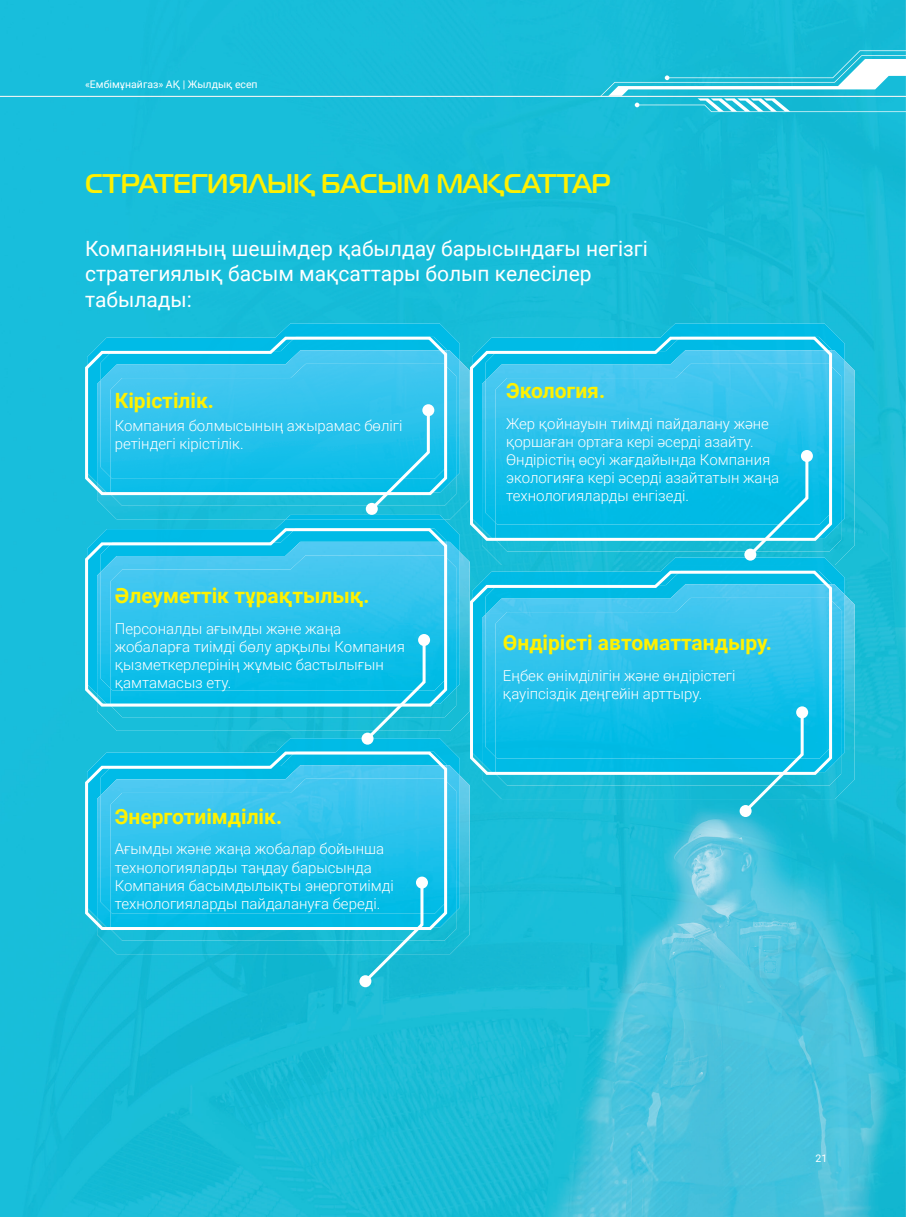
<style>
.page{position:relative;width:906px;height:1217px;background:#fff}
.page>*{position:absolute;margin:0;border:0;box-sizing:border-box;transform-origin:0 0}
.t1{font:700 27px "DS Magistral";color:#fff101}
.t2{font:21px/25.2px "Roboto";color:#fff}
.t3{font:700 21px "Roboto";color:#fff101}
.t4{font:300 15px/18px "Roboto";color:#fff}
.t5{font:10.5px "Roboto";color:#fff}
</style>
<div class="page">
<img style="left:0;top:0;width:906px;height:1216px">
<img style="left:87px;top:323px;width:373px;height:27px">
<img style="left:97px;top:360px;width:371px;height:159px">
<img style="left:448px;top:350px;width:12px;height:142px">
<svg style="left:84px;top:335px;width:364px;height:162px;background:#30c4ec"></svg>
<img style="left:87px;top:519px;width:373px;height:22px">
<img style="left:286px;top:514px;width:158px;height:5px">
<img style="left:97px;top:552px;width:373px;height:178px">
<img style="left:448px;top:541px;width:12px;height:162px">
<svg style="left:84px;top:526px;width:364px;height:183px;background:#2fc4eb"></svg>
<img style="left:87px;top:738px;width:373px;height:27px">
<img style="left:97px;top:775px;width:373px;height:178px">
<img style="left:448px;top:765px;width:12px;height:162px">
<svg style="left:84px;top:749px;width:364px;height:183px;background:#2cc3ea"></svg>
<img style="left:472px;top:323px;width:372px;height:27px">
<img style="left:482px;top:360px;width:372px;height:205px">
<img style="left:833px;top:350px;width:11px;height:188px">
<svg style="left:468px;top:335px;width:365px;height:208px;background:#2ac3ea"></svg>
<img style="left:472px;top:565px;width:372px;height:19px">
<img style="left:667px;top:557px;width:165px;height:8px">
<img style="left:482px;top:594px;width:372px;height:204px">
<img style="left:833px;top:584px;width:11px;height:188px">
<svg style="left:468px;top:569px;width:365px;height:208px;background:#29c3ea"></svg>
<svg style="left:367px;top:407px;width:64px;height:106px;background:#2bc4e8"></svg>
<div style="left:422px;top:404px;width:12px;height:12px;background:#fff;border-radius:50%"></div>
<div style="left:366px;top:502px;width:12px;height:12px;background:#fff;border-radius:50%"></div>
<svg style="left:746px;top:453px;width:64px;height:105px;background:#1cc1e5"></svg>
<div style="left:801px;top:450px;width:12px;height:12px;background:#fff;border-radius:50%"></div>
<div style="left:744px;top:548px;width:12px;height:12px;background:#fff;border-radius:50%"></div>
<svg style="left:741px;top:709px;width:64px;height:106px;background:#1cbfe0"></svg>
<div style="left:796px;top:706px;width:12px;height:12px;background:#fff;border-radius:50%"></div>
<div style="left:739px;top:804px;width:12px;height:12px;background:#fff;border-radius:50%"></div>
<svg style="left:361px;top:879px;width:64px;height:106px;background:#22c0df"></svg>
<div style="left:416px;top:876px;width:12px;height:12px;background:#fff;border-radius:50%"></div>
<div style="left:359px;top:974px;width:12px;height:12px;background:#fff;border-radius:50%"></div>
<svg style="left:363px;top:637px;width:64px;height:105px;background:#21c2e4"></svg>
<div style="left:418px;top:634px;width:12px;height:12px;background:#fff;border-radius:50%"></div>
<div style="left:361px;top:732px;width:12px;height:12px;background:#fff;border-radius:50%"></div>
<svg style="left:600px;top:50px;width:306px;height:62px;background:#3fc6dc"></svg>
<hr style="left:0;top:96px;width:906px;height:1px;background:#fff">
<p class="t5" style="left:85px;top:78px;width:174px">«Ембімұнайгаз» АҚ | Жылдық есеп</p>
<h1 class="t1" style="left:85px;top:168px;width:527px">СТРАТЕГИЯЛЫҚ БАСЫМ МАҚСАТТАР</h1>
<h2 class="t2" style="left:85px;top:236px;width:564px">Компанияның шешімдер қабылдау барысындағы негізгі стратегиялық басым мақсаттары болып келесілер табылады:</h2>
<h2 class="t3" style="left:115px;top:389px;width:101px">Кірістілік.</h2>
<p class="t4" style="left:115px;top:416px;width:289px">Компания болмысының ажырамас бөлігі ретіндегі кірістілік.</p>
<h2 class="t3" style="left:115px;top:583px;width:256px">Әлеуметтік тұрақтылық.</h2>
<p class="t4" style="left:115px;top:619px;width:291px">Персоналды ағымды және жаңа жобаларға тиімді бөлу арқылы Компания қызметкерлерінің жұмыс бастылығын қамтамасыз ету.</p>
<h2 class="t3" style="left:115px;top:804px;width:169px">Энерготиімділік.</h2>
<p class="t4" style="left:115px;top:840px;width:280px">Ағымды және жаңа жобалар бойынша технологияларды таңдау барысында Компания басымдылықты энерготиімді технологияларды пайдалануға береді.</p>
<h2 class="t3" style="left:506px;top:378px;width:100px">Экология.</h2>
<p class="t4" style="left:506px;top:414px;width:274px">Жер қойнауын тиімді пайдалану және қоршаған ортаға кері әсерді азайту.<br>Өндірістің өсуі жағдайында Компания экологияға кері әсерді азайтатын жаңа технологияларды енгізеді.</p>
<h2 class="t3" style="left:503px;top:630px;width:271px">Өндірісті автоматтандыру.</h2>
<p class="t4" style="left:503px;top:666px;width:234px">Еңбек өнімділігін және өндірістегі қауіпсіздік деңгейін арттыру.</p>
<p class="t5" style="left:815px;top:1151px;width:13px">21</p>
</div>
